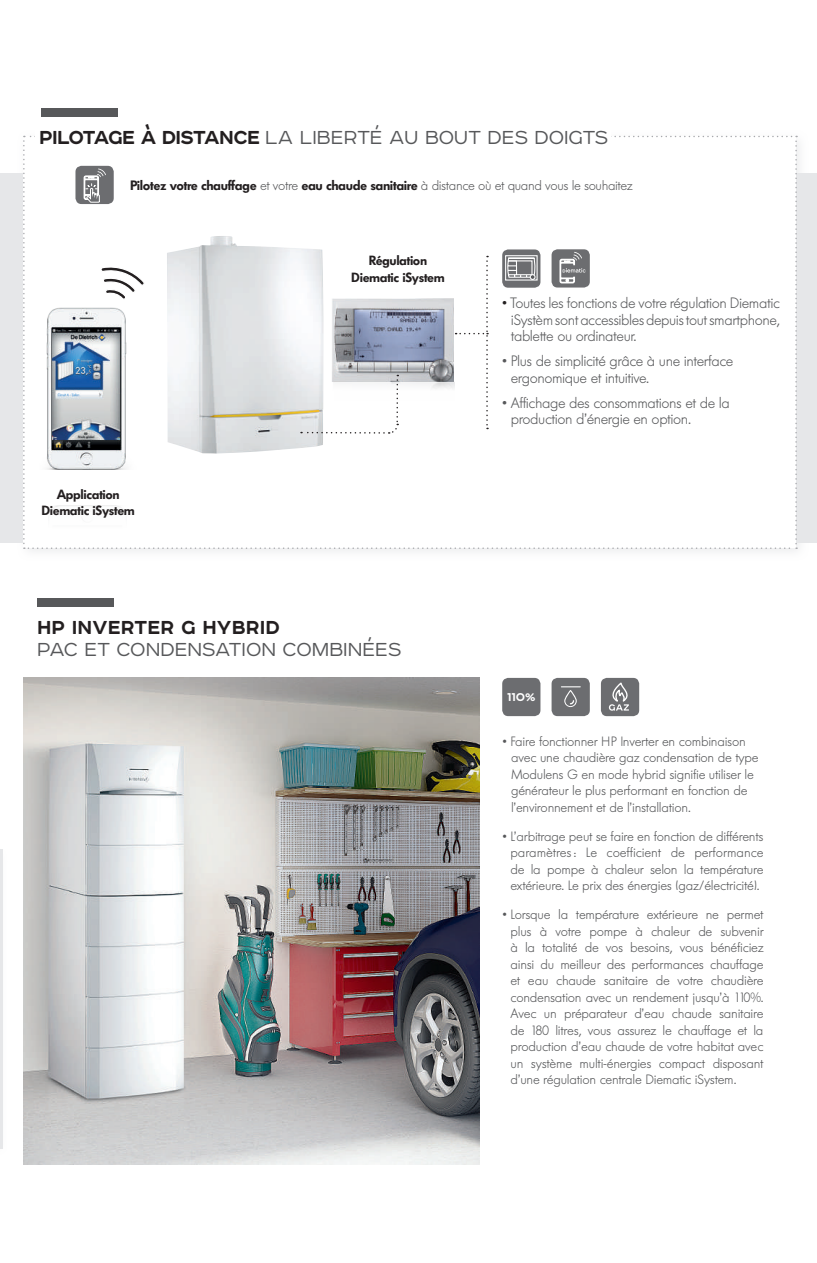
<style>
.page{position:relative;width:817px;height:1263px;background:#fff}
.page>*{position:absolute;margin:0;border:0;box-sizing:border-box;transform-origin:0 0}
.t1{font:300 24px "Affect";color:#57585a}
.t2{font:700 24px "Affect";color:#231f20}
.t3{font:300 15px/16.5px "Futura BQ";letter-spacing:-.03em;color:#57585a}
.t4{font:700 14.4px "Affect";color:#fff}
.t5{font:300 13.5px/16.5px "Futura BQ";letter-spacing:-.02em;color:#57585a}
.t6{font:600 13.2px/16.5px "Futura BQ";letter-spacing:-.03em;color:#231f20;text-align:center}
.s1{font-weight:700;color:#231f20}
.s2{font-weight:600;color:#231f20}
.s3{color:#231f20}
</style>
<div class="page">
<div style="left:0;top:847px;width:8px;height:309px;background:#e6e7e9;opacity:.75"></div>
<div style="left:37px;top:598px;width:77px;height:9px;background:#57585a"></div>
<div style="left:0;top:173px;width:816px;height:370px;background:#e6e7e9"></div>
<div style="left:17px;top:129px;width:792px;height:433px;background:#e6e7e9;opacity:.75"></div>
<div style="left:35px;top:126px;width:575px;height:19px;background:#fff"></div>
<img style="left:26px;top:549px;width:120px;height:13px">
<div style="left:41px;top:108px;width:77px;height:8px;background:#57585a"></div>
<img style="left:23px;top:678px;width:456px;height:487px">
<svg style="left:23px;top:136px;width:773px;height:413px"></svg>
<div style="left:502px;top:678px;width:38px;height:38px;background:#6c6d70;border-radius:6px"></div>
<div style="left:551px;top:678px;width:38px;height:38px;background:#6c6d70;border-radius:6px"></div>
<svg style="left:561px;top:686px;width:19px;height:21px"></svg>
<div style="left:600px;top:678px;width:39px;height:38px;background:#6c6d70;border-radius:6px"></div>
<svg style="left:608px;top:682px;width:21px;height:29px"></svg>
<h1 class="t1" style="left:39px;top:120px;width:570px"><span class="s1">PILOTAGE À DISTANCE</span> LA LIBERTÉ AU BOUT DES DOIGTS</h1>
<p class="t5" style="left:130px;top:177px;width:504px"><span class="s2">Pilotez votre chauffage</span> et votre <span class="s2">eau chaude sanitaire</span> à distance où et quand vous le souhaitez</p>
<p class="t6" style="left:41px;top:486px;width:95px">Application<br>Diematic iSystem</p>
<p class="t6" style="left:351px;top:252px;width:95px">Régulation<br>Diematic iSystem</p>
<h1 class="t2" style="left:37px;top:610px;width:244px">HP INVERTER G HYBRID</h1>
<h1 class="t1" style="left:37px;top:633px;width:365px">PAC ET CONDENSATION COMBINÉES</h1>
<p class="t3" style="left:510px;top:295px;width:270px;text-align:justify;text-indent:-8px"><span class="s3">•</span> Toutes les fonctions de votre régulation Diematic iSystèm sont accessibles depuis tout smartphone, tablette ou ordinateur.</p>
<p class="t3" style="left:510px;top:353px;width:224px;text-indent:-8px">• Plus de simplicité grâce à une interface ergonomique et intuitive.</p>
<p class="t3" style="left:510px;top:395px;width:221px;text-indent:-8px">• Affichage des consommations et de la production d’énergie en option.</p>
<p class="t4" style="left:507px;top:687px;width:30px">110%</p>
<p class="t5" style="left:511px;top:733px;width:249px;text-indent:-8px">• Faire fonctionner HP Inverter en combinaison avec une chaudière gaz condensation de type Modulens G en mode hybrid signifie utiliser le générateur le plus performant en fonction de l’environnement et de l’installation.</p>
<p class="t5" style="left:502px;top:828px;width:262px;text-align:center">• L’arbitrage peut se faire en fonction de différents paramètres: Le coefficient de performance de la pompe à chaleur selon la température extérieure. Le prix des énergies (gaz/électricité).</p>
<p class="t5" style="left:510px;top:907px;width:254px;text-align:justify;text-indent:-8px">• Lorsque la température extérieure ne permet plus à votre pompe à chaleur de subvenir à la totalité de vos besoins, vous bénéficiez ainsi du meilleur des performances chauffage et eau chaude sanitaire de votre chaudière condensation avec un rendement jusqu’à 110%.<br>Avec un préparateur d’eau chaude sanitaire de 180 litres, vous assurez le chauffage et la production d’eau chaude de votre habitat avec un système multi-énergies compact disposant d’une régulation centrale Diematic iSystem.</p>
</div>
